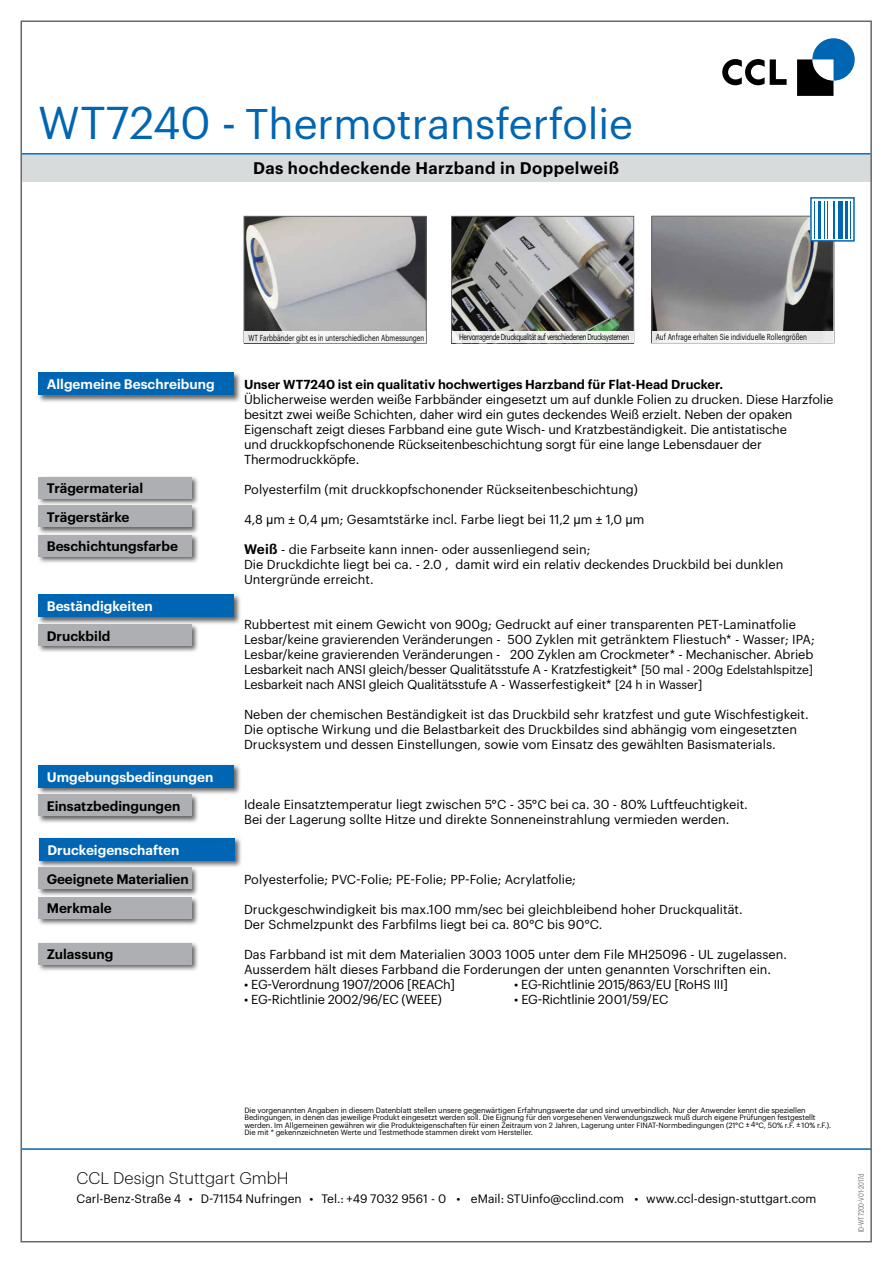
<style>
.page{position:relative;width:893px;height:1263px;background:#fff}
.page>*{position:absolute;margin:0;border:0;box-sizing:border-box;transform-origin:0 0}
.t1{font:42px "Graphik";color:#0065b2}
.t2{font:600 16.5px "Graphik";letter-spacing:.025em;color:#000}
.t3{font:300 16.5px "Graphik";color:#000}
.t4{font:600 13.5px/29.1px "Graphik";color:#000}
.t5{font:600 13.5px "Graphik";color:#fff}
.t6{font:12.75px/15px "Graphik";color:#000}
.t7{font:12.75px "Graphik";letter-spacing:-.02em;color:#000}
.t8{font:600 12.75px "Graphik";color:#000}
.t9{font:12px "Graphik";color:#000}
.t10{font:8.55px "Graphik";color:#000;scale:.75 1}
.t11{font:8.55px "Graphik";letter-spacing:-.06em;color:#000;scale:.75 1}
.t12{font:7.5px/7.5px "Graphik";letter-spacing:-.01em;color:#000}
.t13{font:7.5px "Graphik";color:#68676c;scale:.75 1}
.s1{font-size:45px}
.s2{font-family:"Arial"}
.s3{font-weight:600;font-size:13.5px}
.s4{font-size:12px}
</style>
<div class="page">
<hr style="left:22px;top:1148px;width:849px;height:2px;background:#0065b2">
<svg style="left:722px;top:59px;width:65px;height:26px"></svg>
<svg style="left:797px;top:38px;width:58px;height:58px"></svg>
<div style="left:22px;top:155px;width:850px;height:26px;background:#d8dbdc"></div>
<hr style="left:21px;top:153px;width:850px;height:2px;background:#0065b2">
<div style="left:37px;top:371px;width:204px;height:32px;background:#000;opacity:.6"></div>
<div style="left:38px;top:373px;width:196px;height:22px;background:#0065b2"></div>
<div style="left:37px;top:593px;width:204px;height:32px;background:#000;opacity:.6"></div>
<div style="left:38px;top:594px;width:196px;height:23px;background:#0065b2"></div>
<div style="left:37px;top:763px;width:204px;height:32px;background:#000;opacity:.6"></div>
<div style="left:38px;top:765px;width:196px;height:22px;background:#0065b2"></div>
<div style="left:37px;top:836px;width:205px;height:32px;background:#000;opacity:.6"></div>
<div style="left:39px;top:838px;width:195px;height:22px;background:#0065b2"></div>
<div style="left:37px;top:475px;width:162px;height:31px;background:#000;opacity:.6"></div>
<div style="left:38px;top:477px;width:153px;height:21px;background:#aeafb2"></div>
<div style="left:37px;top:504px;width:162px;height:31px;background:#000;opacity:.6"></div>
<div style="left:38px;top:506px;width:153px;height:21px;background:#aeafb2"></div>
<div style="left:37px;top:534px;width:162px;height:30px;background:#000;opacity:.6"></div>
<div style="left:38px;top:535px;width:153px;height:21px;background:#aeafb2"></div>
<div style="left:37px;top:623px;width:162px;height:31px;background:#000;opacity:.6"></div>
<div style="left:38px;top:624px;width:153px;height:22px;background:#aeafb2"></div>
<div style="left:37px;top:793px;width:162px;height:31px;background:#000;opacity:.6"></div>
<div style="left:38px;top:795px;width:153px;height:21px;background:#aeafb2"></div>
<div style="left:37px;top:866px;width:162px;height:31px;background:#000;opacity:.6"></div>
<div style="left:38px;top:867px;width:153px;height:22px;background:#aeafb2"></div>
<div style="left:37px;top:896px;width:162px;height:30px;background:#000;opacity:.6"></div>
<div style="left:38px;top:897px;width:153px;height:21px;background:#aeafb2"></div>
<div style="left:37px;top:941px;width:162px;height:31px;background:#000;opacity:.6"></div>
<div style="left:38px;top:943px;width:153px;height:21px;background:#aeafb2"></div>
<img style="left:246px;top:218px;width:179px;height:113px">
<div style="left:244px;top:216px;width:183px;height:127px;border:1px solid #68676c"></div>
<svg style="left:244px;top:331px;width:182px;height:12px"></svg>
<img style="left:453px;top:218px;width:179px;height:113px">
<div style="left:451px;top:216px;width:183px;height:127px;border:1px solid #68676c"></div>
<svg style="left:452px;top:331px;width:181px;height:12px;fill:#ecedeb"></svg>
<img style="left:653px;top:218px;width:179px;height:113px">
<div style="left:651px;top:216px;width:183px;height:127px;border:1px solid #68676c"></div>
<div style="left:811px;top:198px;width:43px;height:43px;background:#fff"></div>
<hr style="left:814px;top:201px;width:1px;height:37px;background:#0065b2">
<hr style="left:818px;top:201px;width:3px;height:37px;background:#0065b2">
<hr style="left:824px;top:201px;width:1px;height:37px;background:#0065b2">
<hr style="left:827px;top:201px;width:1px;height:37px;background:#0065b2">
<hr style="left:833px;top:201px;width:2px;height:37px;background:#0065b2">
<div style="left:838px;top:201px;width:5px;height:37px;background:#0065b2"></div>
<hr style="left:845px;top:201px;width:2px;height:37px;background:#0065b2">
<hr style="left:850px;top:201px;width:1px;height:37px;background:#0065b2">
<div style="left:810px;top:197px;width:45px;height:45px;border:2px solid #0065b2"></div>
<svg style="left:652px;top:331px;width:182px;height:12px;fill:#f5f5f4"></svg>
<h1 class="t1" style="left:38px;top:93px;width:596px"><span class="s1">WT7240 -</span> Thermotransferfolie</h1>
<p class="t2" style="left:253px;top:155px;width:367px">Das hochdeckende Harzband in Doppelweiß</p>
<p class="t5" style="left:47px;top:374px;width:169px">Allgemeine Beschreibung</p>
<p class="t4" style="left:47px;top:472px;width:133px">Trägermaterial<br>Trägerstärke<br>Beschichtungsfarbe</p>
<p class="t5" style="left:47px;top:596px;width:107px">Beständigkeiten</p>
<p class="t4" style="left:47px;top:620px;width:65px">Druckbild</p>
<p class="t5" style="left:47px;top:766px;width:168px">Umgebungsbedingungen</p>
<p class="t4" style="left:47px;top:790px;width:135px">Einsatzbedingungen</p>
<p class="t5" style="left:47px;top:839px;width:133px">Druckeigenschaften</p>
<p class="t4" style="left:47px;top:863px;width:143px">Geeignete Materialien</p>
<p class="t4" style="left:47px;top:893px;width:66px">Merkmale</p>
<p class="t4" style="left:47px;top:938px;width:68px">Zulassung</p>
<p class="t10" style="left:249px;top:331px;width:236px">WT Farbbänder gibt es in unterschiedlichen Abmessungen</p>
<p class="t11" style="left:459px;top:330px;width:228px">Hervorragende Druckqualität auf verschiedenen Drucksystemen</p>
<p class="t10" style="left:656px;top:331px;width:203px">Auf Anfrage erhalten Sie individuelle Rollengrößen</p>
<p class="t8" style="left:244px;top:375px;width:481px">Unser WT7240 ist ein qualitativ hochwertiges Harzband für Flat-Head Drucker.</p>
<p class="t6" style="left:244px;top:391px;width:591px">Üblicherweise werden weiße Farbbänder eingesetzt um auf dunkle Folien zu drucken. Diese Harzfolie besitzt zwei weiße Schichten, daher wird ein gutes deckendes Weiß erzielt. Neben der opaken Eigenschaft zeigt dieses Farbband eine gute Wisch- und Kratzbeständigkeit. Die antistatische<br>und druckkopfschonende Rückseitenbeschichtung sorgt für eine lange Lebensdauer der Thermodruckköpfe.</p>
<p class="t6" style="left:244px;top:481px;width:395px">Polyesterfilm (mit druckkopfschonender Rückseitenbeschichtung)</p>
<p class="t6" style="left:244px;top:511px;width:402px">4,8 <span class="s2">µ</span>m ± 0,4 <span class="s2">µ</span>m; Gesamtstärke incl. Farbe liegt bei 11,2 <span class="s2">μ</span>m ± 1,0 <span class="s2">µ</span>m</p>
<p class="t6" style="left:244px;top:541px;width:541px"><span class="s3">Weiß</span> - die Farbseite kann innen- oder aussenliegend sein;<br>Die Druckdichte liegt bei ca. - 2.0 , damit wird ein relativ deckendes Druckbild bei dunklen<br>Untergründe erreicht.</p>
<p class="t6" style="left:244px;top:616px;width:572px">Rubbertest mit einem Gewicht von 900g; Gedruckt auf einer transparenten PET-Laminatfolie Lesbar/keine gravierenden Veränderungen - 500 Zyklen mit getränktem Fliestuch* - Wasser; IPA; Lesbar/keine gravierenden Veränderungen - 200 Zyklen am Crockmeter* - Mechanischer. Abrieb Lesbarkeit nach ANSI gleich/besser Qualitätsstufe A - Kratzfestigkeit* <span class="s4">[50 mal - 200g Edelstahlspitze] </span>Lesbarkeit nach ANSI gleich Qualitätsstufe A - Wasserfestigkeit* <span class="s4">[24 h in Wasser]</span></p>
<p class="t6" style="left:244px;top:706px;width:566px">Neben der chemischen Beständigkeit ist das Druckbild sehr kratzfest und gute Wischfestigkeit.<br>Die optische Wirkung und die Belastbarkeit des Druckbildes sind abhängig vom eingesetzten<br>Drucksystem und dessen Einstellungen, sowie vom Einsatz des gewählten Basismaterials.</p>
<p class="t6" style="left:244px;top:796px;width:505px">Ideale Einsatztemperatur liegt zwischen 5°C - 35°C bei ca. 30 - 80% Luftfeuchtigkeit.<br>Bei der Lagerung sollte Hitze und direkte Sonneneinstrahlung vermieden werden.</p>
<p class="t6" style="left:244px;top:871px;width:333px">Polyesterfolie; PVC-Folie; PE-Folie; PP-Folie; Acrylatfolie;</p>
<p class="t6" style="left:244px;top:901px;width:500px">Druckgeschwindigkeit bis max.100 mm/sec bei gleichbleibend hoher Druckqualität.<br>Der Schmelzpunkt des Farbfilms liegt bei ca. 80°C bis 90°C.</p>
<p class="t6" style="left:244px;top:946px;width:544px">Das Farbband ist mit dem Materialien 3003 1005 unter dem File MH25096 - UL zugelassen.<br>Ausserdem hält dieses Farbband die Forderungen der unten genannten Vorschriften ein.</p>
<p class="t7" style="left:244px;top:975px;width:212px">• EG-Verordnung 1907/2006 [REACh]</p>
<p class="t7" style="left:514px;top:975px;width:215px">• EG-Richtlinie 2015/863/EU [RoHS III]</p>
<p class="t7" style="left:244px;top:990px;width:199px">• EG-Richtlinie 2002/96/EC (WEEE)</p>
<p class="t7" style="left:514px;top:990px;width:156px">• EG-Richtlinie 2001/59/EC</p>
<p class="t12" style="left:244px;top:1106px;width:588px">Die vorgenannten Angaben in diesem Datenblatt stellen unsere gegenwärtigen Erfahrungswerte dar und sind unverbindlich. Nur der Anwender kennt die speziellen Bedingungen, in denen das jeweilige Produkt eingesetzt werden soll. Die Eignung für den vorgesehenen Verwendungszweck muß durch eigene Prüfungen festgestellt werden. Im Allgemeinen gewähren wir die Produkteigenschaften für einen Zeitraum von 2 Jahren, Lagerung unter FINAT-Normbedingungen (21°C ± 4°C, 50% r.F. ± 10% r.F.).<br>Die mit * gekennzeichneten Werte und Testmethode stammen direkt vom Hersteller.</p>
<p class="t3" style="left:77px;top:1166px;width:214px">CCL Design Stuttgart GmbH</p>
<p class="t9" style="left:77px;top:1190px;width:741px">Carl-Benz-Straße 4 • D-71154 Nufringen • Tel.: +49 7032 9561 - 0 • eMail: STUinfo@cclind.com • www.ccl-design-stuttgart.com</p>
<p class="t13" style="left:855px;top:1232px;width:80px;rotate:-90deg">ID-WT7200-V01-2017d</p>
</div>
